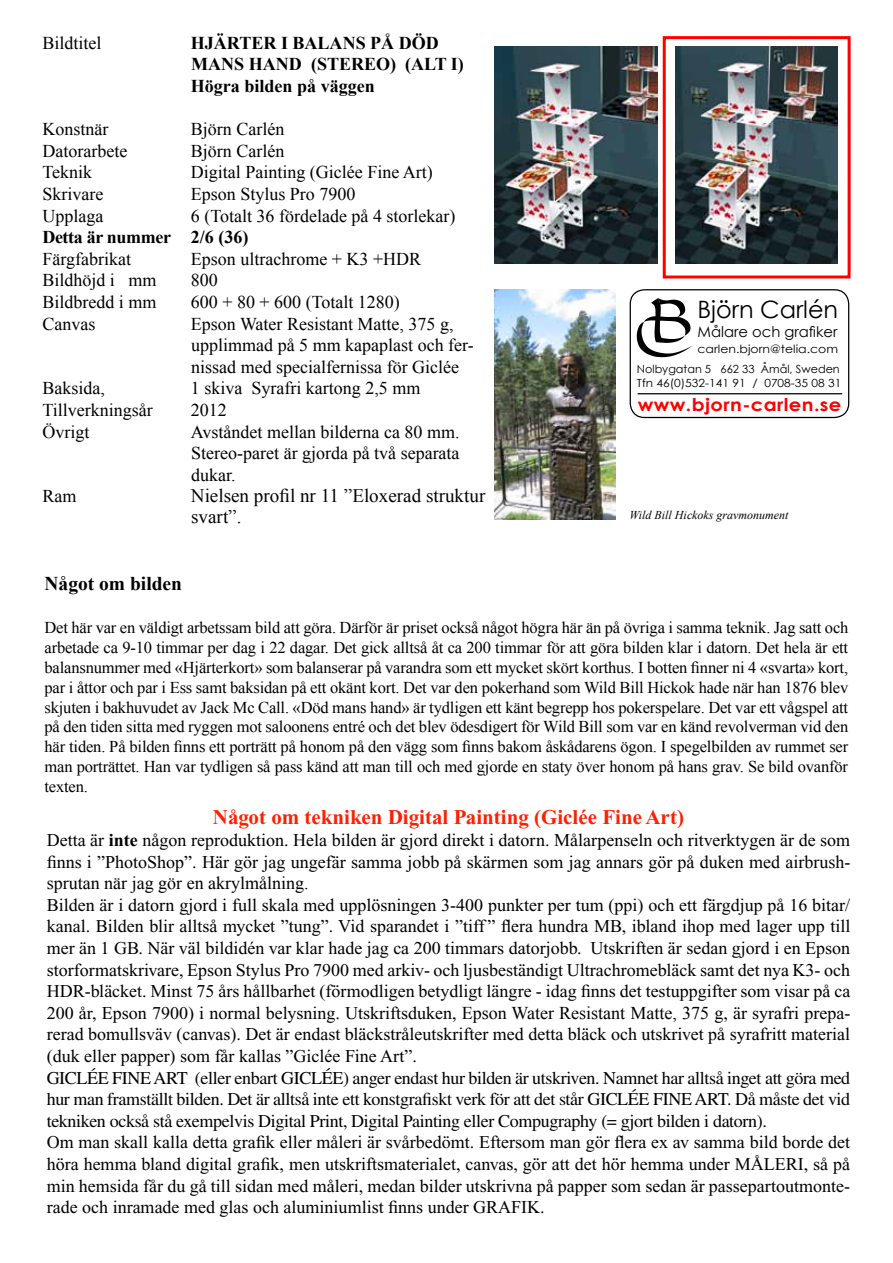
<style>
.page{position:relative;width:893px;height:1263px;background:#fff}
.page>*{position:absolute;margin:0;border:0;box-sizing:border-box;transform-origin:0 0}
.t1{font:24px "Century Gothic";color:#000}
.t2{font:700 21px "Times New Roman";color:#ff1f00}
.t3{font:700 19.5px "Times New Roman";color:#000}
.t4{font:19.05px/21px "Times New Roman";color:#000}
.t5{font:18px/21.6px "Times New Roman";color:#000;text-align:justify}
.t6{font:18px/21.6px "Times New Roman";color:#000}
.t7{font:18px/21.6px "Times";letter-spacing:-.02em;color:#000;text-align:justify}
.t8{font:700 18px/21.6px "Times New Roman";color:#000}
.t9{font:700 18px "Times New Roman";letter-spacing:-.02em;color:#000}
.t10{font:700 17.7px "Century Gothic";letter-spacing:.02em;color:#f00;scale:1.11 1}
.t11{font:16.5px/19.8px "Times New Roman";letter-spacing:-.01em;color:#000;text-align:justify}
.t12{font:14.7px "Century Gothic";color:#000}
.t13{font:italic 12px "Times New Roman";color:#000}
.t14{font:11.4px "Century Gothic";color:#000;scale:1.1 1}
.t15{font:11.25px "Century Gothic";color:#000;scale:1.07 1}
.t16{font:11.25px "Century Gothic";color:#000}
.s1{font-weight:700}
.s2{font-style:inherit}
</style>
<div class="page">
<svg style="left:637px;top:298px;width:55px;height:59px"></svg>
<div style="left:630px;top:289px;width:219px;height:129px;border:1px solid #000;border-radius:14px"></div>
<hr style="left:638px;top:393px;width:204px;height:1px;background:#000">
<img style="left:495px;top:47px;width:162px;height:217px">
<img style="left:675px;top:47px;width:163px;height:216px">
<div style="left:663px;top:36px;width:188px;height:242px;border:3px solid #f00"></div>
<img style="left:495px;top:289px;width:121px;height:231px">
<p class="t6" style="left:42px;top:32px;width:61px">Bildtitel</p>
<p class="t8" style="left:191px;top:31px;width:275px">HJÄRTER I BALANS PÅ DÖD<br>MANS HAND (STEREO) (ALT I)<br>Högra bilden på väggen</p>
<p class="t6" style="left:42px;top:118px;width:67px">Konstnär</p>
<p class="t6" style="left:191px;top:118px;width:95px">Björn Carlén</p>
<p class="t6" style="left:42px;top:140px;width:86px">Datorarbete</p>
<p class="t6" style="left:191px;top:140px;width:95px">Björn Carlén</p>
<p class="t6" style="left:42px;top:161px;width:51px">Teknik</p>
<p class="t6" style="left:191px;top:161px;width:243px">Digital Painting (Giclée Fine Art)</p>
<p class="t6" style="left:42px;top:183px;width:62px">Skrivare</p>
<p class="t6" style="left:191px;top:183px;width:166px">Epson Stylus Pro 7900</p>
<p class="t6" style="left:42px;top:204px;width:62px">Upplaga</p>
<p class="t6" style="left:191px;top:204px;width:266px">6 (Totalt 36 fördelade på 4 storlekar)</p>
<p class="t9" style="left:42px;top:225px;width:207px">Detta är nummer 2/6 (36)</p>
<p class="t6" style="left:42px;top:248px;width:90px">Färgfabrikat</p>
<p class="t6" style="left:191px;top:248px;width:232px">Epson ultrachrome + K3 +HDR</p>
<p class="t6" style="left:42px;top:269px;width:116px">Bildhöjd i mm</p>
<p class="t6" style="left:191px;top:269px;width:28px">800</p>
<p class="t6" style="left:42px;top:291px;width:116px">Bildbredd i mm</p>
<p class="t6" style="left:191px;top:291px;width:211px">600 + 80 + 600 (Totalt 1280)</p>
<p class="t6" style="left:42px;top:312px;width:54px">Canvas</p>
<p class="t6" style="left:191px;top:312px;width:284px">Epson Water Resistant Matte, 375 g, upplimmad på 5 mm kapaplast och fer&shy;nissad med specialfernissa för Giclée</p>
<p class="t6" style="left:42px;top:377px;width:64px">Baksida,</p>
<p class="t6" style="left:191px;top:377px;width:231px">1 skiva Syrafri kartong 2,5 mm</p>
<p class="t6" style="left:42px;top:399px;width:112px">Tillverkningsår</p>
<p class="t6" style="left:191px;top:399px;width:37px">2012</p>
<p class="t6" style="left:42px;top:420px;width:48px">Övrigt</p>
<p class="t6" style="left:191px;top:420px;width:270px;text-align:justify">Avståndet mellan bilderna ca 80 mm.<br>Stereo-paret är gjorda på två separata dukar.</p>
<p class="t6" style="left:42px;top:485px;width:36px">Ram</p>
<p class="t4" style="left:191px;top:485px;width:296px">Nielsen profil nr 11 ”Eloxerad struktur svart”.</p>
<h1 class="t1" style="left:697px;top:292px;width:142px">Björn Carlén</h1>
<p class="t16" style="left:637px;top:361px;width:205px">Nolbygatan 5 662 33 Åmål, Sweden</p>
<p class="t12" style="left:697px;top:322px;width:142px">Målare och grafiker</p>
<p class="t14" style="left:697px;top:341px;width:129px">carlen.bjorn@telia.com</p>
<p class="t15" style="left:637px;top:375px;width:193px">Tfn 46(0)532-141 91 / 0708-35 08 31</p>
<p class="t10" style="left:638px;top:391px;width:185px">www.bjorn-carlen.se</p>
<p class="t13" style="left:630px;top:506px;width:160px">Wild Bill Hickoks gravmonument</p>
<p class="t3" style="left:45px;top:570px;width:139px">Något om bilden</p>
<p class="t11" style="left:45px;top:618px;width:805px">Det här var en väldigt arbetssam bild att göra. Därför är priset också något högra här än på övriga i samma teknik. Jag satt och arbetade ca 9-10 timmar per dag i 22 dagar. Det gick alltså åt ca 200 timmar för att göra bilden klar i datorn. Det hela är ett balansnummer med «Hjärterkort» som balanserar på varandra som ett mycket skört korthus. I botten finner ni 4 «svarta» kort, par i åttor och par i Ess samt baksidan på ett okänt kort. Det var den pokerhand som Wild Bill Hickok hade när han 1876 blev skjuten i bakhuvudet av Jack Mc Call. «Död mans hand» är tydligen ett känt begrepp hos pokerspelare. Det var ett vågspel att på den tiden sitta med ryggen mot saloonens entré och det blev ödesdigert för Wild Bill som var en känd revolverman vid den här tiden. På bilden finns ett porträtt på honom på den vägg som finns bakom åskådarens ögon. I spegelbilden av rummet ser man porträttet. Han var tydligen så pass känd att man till och med gjorde en staty över honom på hans grav. Se bild ovanför texten.</p>
<p class="t2" style="left:213px;top:806px;width:473px">Något om tekniken Digital Painting (Giclée Fine Art)</p>
<p class="t5" style="left:47px;top:829px;width:805px">Detta är <span class="s1">inte</span> någon reproduktion. Hela bilden är gjord direkt i datorn. Målarpenseln och ritverktygen är de som finns i ”PhotoShop”. Här gör jag ungefär samma jobb på skärmen som jag annars gör <span class="s2">på duken med airbrush&shy;sprutan när jag gör en akrylmålning.</span></p>
<p class="t5" style="left:47px;top:894px;width:805px">Bilden är i datorn gjord i full skala med upplösningen 3-400 punkter per tum (ppi) och ett färgdjup på 16 bitar/ kanal. Bilden blir alltså mycket ”tung”. Vid sparandet i ”tiff ” flera hundra MB, ibland ihop med lager upp till mer än 1 GB. När väl bildidén var klar hade jag ca 200 timmars datorjobb. Utskriften är sedan gjord i en Epson storformatskrivare, Epson Stylus Pro 7900 med arkiv- och ljusbeständigt Ultrachromebläck samt det nya K3- och HDR-bläcket. Minst 75 års hållbarhet (förmodligen betydligt längre - idag finns det testuppgifter som visar på ca 200 år, Epson 7900) i normal belysning. Utskriftsduken, <span class="s2">Epson Water Resistant Matte, 375 g</span>, är syrafri prepa&shy;rerad bomullsväv (canvas). Det är endast bläckstråleutskrifter med detta bläck och utskrivet på syrafritt material (duk eller papper) som får kallas ”Giclée Fine Art”.</p>
<p class="t7" style="left:47px;top:1067px;width:805px">GICLÉE FINE ART (eller enbart GICLÉE) anger endast hur bilden är utskriven. Namnet har alltså inget att göra med hur man framställt bilden. Det är alltså inte ett konstgrafiskt verk för att det står GICLÉE FINE ART. Då måste det vid tekniken också stå exempelvis Digital Print, Digital Painting eller Compugraphy (= gjort bilden i datorn).</p>
<p class="t5" style="left:47px;top:1132px;width:805px">Om man skall kalla detta grafik eller måleri är svårbedömt. Eftersom man gör flera ex av samma bild borde det höra hemma bland digital grafik, men utskriftsmaterialet, canvas, gör att det hör hemma under MÅLERI, så på min hemsida får du gå till sidan med måleri, medan bilder utskrivna på papper som sedan är passepartoutmonte&shy;rade och inramade med glas och aluminiumlist finns under GRAFIK.</p>
</div>
